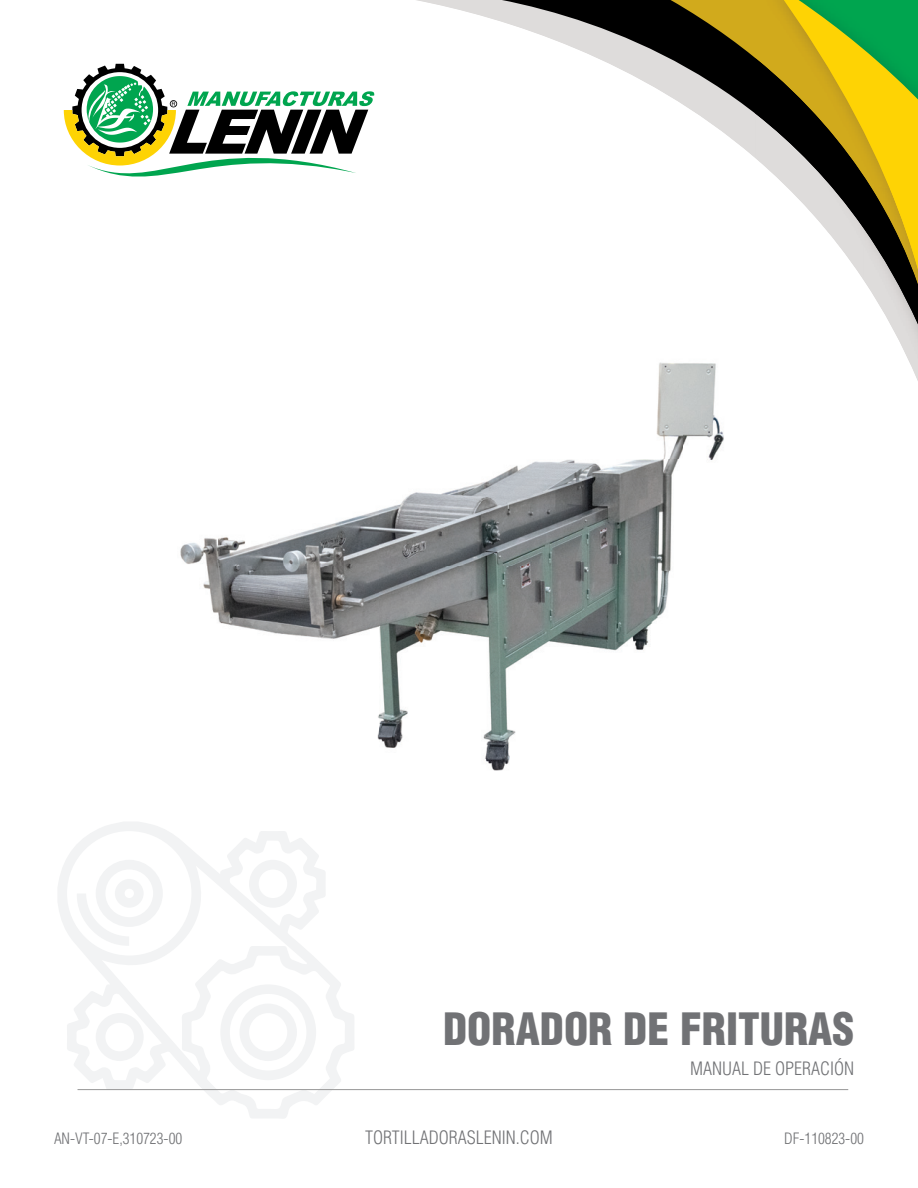
<style>
.page{position:relative;width:918px;height:1188px;background:#fff}
.page>*{position:absolute;margin:0;border:0;box-sizing:border-box;transform-origin:0 0}
.t1{font:900 condensed 43.5px "Helvetica";color:#717275}
.t2{font:300 condensed 18px "Helvetica LT Std";color:#717275}
.t3{font:300 condensed 15.3px "Helvetica LT Std";color:#717275}
</style>
<div class="page">
<svg style="left:58px;top:822px;width:297px;height:296px"></svg>
<svg style="left:249px;top:859px;width:48px;height:49px"></svg>
<svg style="left:96px;top:1013px;width:48px;height:48px"></svg>
<svg style="left:220px;top:984px;width:96px;height:96px"></svg>
<svg style="left:76px;top:860px;width:87px;height:87px"></svg>
<hr style="left:78px;top:1089px;width:770px;height:1px;background:#979797">
<svg style="left:64px;top:64px;width:251px;height:113px"></svg>
<svg style="left:315px;top:91px;width:40px;height:82px"></svg>
<svg style="left:355px;top:0;width:400px;height:173px"></svg>
<img style="left:755px;top:0;width:16px;height:58px">
<img style="left:755px;top:58px;width:16px;height:114px">
<svg style="left:771px;top:0;width:147px;height:241px;background:#9da33e"></svg>
<img style="left:863px;top:187px;width:26px;height:17px">
<img style="left:889px;top:187px;width:29px;height:17px">
<svg style="left:835px;top:204px;width:83px;height:177px"></svg>
<img style="left:180px;top:362px;width:544px;height:409px">
<h1 class="t1" style="left:443px;top:1001px;width:413px">DORADOR DE FRITURAS</h1>
<p class="t2" style="left:690px;top:1058px;width:166px">MANUAL DE OPERACIÓN</p>
<p class="t3" style="left:54px;top:1128px;width:130px">AN-VT-07-E,310723-00</p>
<p class="t2" style="left:365px;top:1126px;width:189px">TORTILLADORASLENIN.COM</p>
<p class="t3" style="left:784px;top:1128px;width:81px">DF-110823-00</p>
</div>
